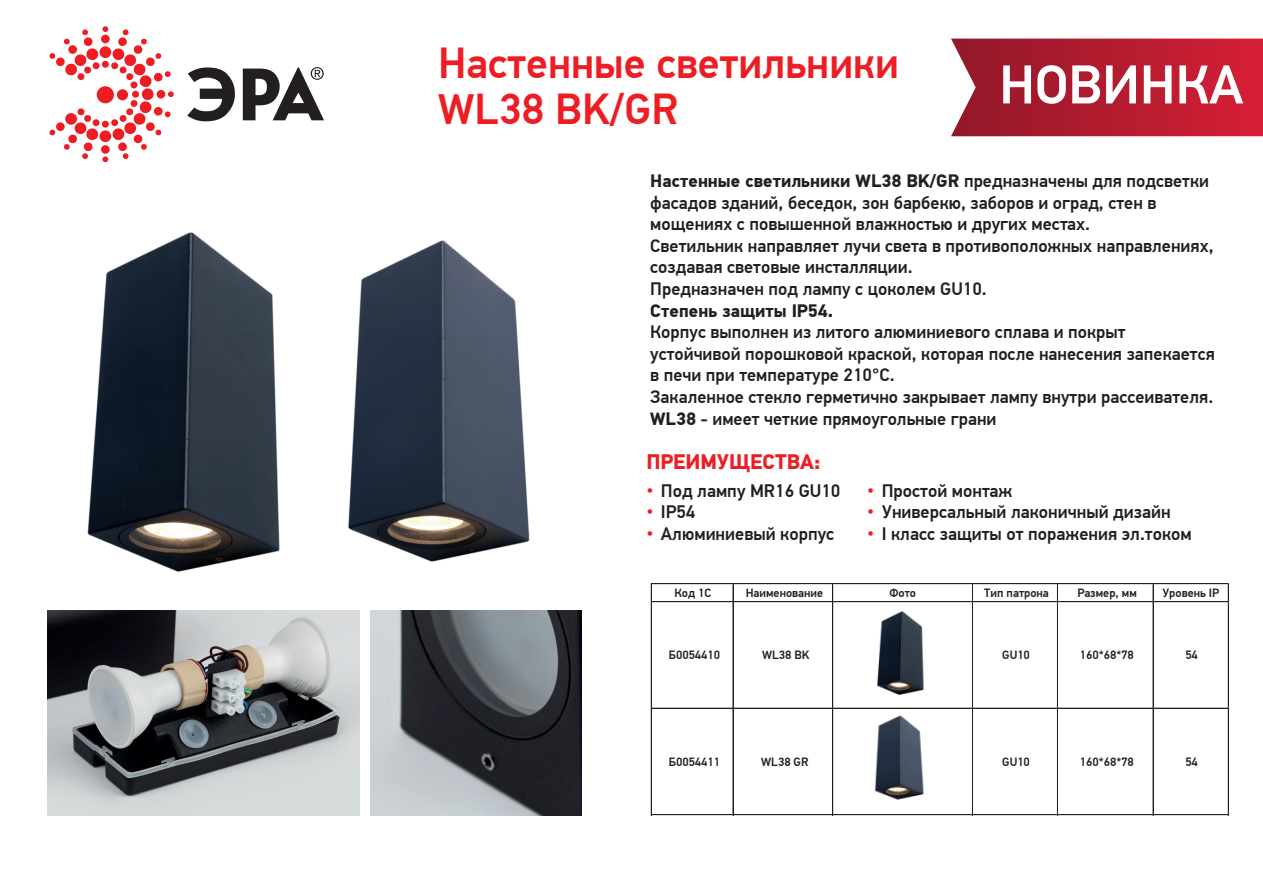
<style>
.page{position:relative;width:1263px;height:893px;background:#fff}
.page>*{position:absolute;margin:0;border:0;box-sizing:border-box;transform-origin:0 0}
.t1{font:500 54.6px "PF Din Text Pro";color:#fff}
.t2{font:500 43.35px/46.5px "PF Din Text Pro";color:#ee1d23}
.t3{font:700 21px "PF Din Text Pro";color:#ee1d23}
.t4{font:500 18.15px "PF Din Text Pro";color:#231f20}
.t5{font:500 18px/21.6px "PF Din Text Pro";color:#231f20}
.t6{font:700 18px "PF Din Text Pro";color:#231f20}
.t7{font:500 12px "PF Din Text Pro";color:#231f20}
.s1{font-weight:700}
.s2{font-family:"Arial";font-weight:400;color:#ee1d23}
</style>
<div class="page">
<svg style="left:951px;top:39px;width:312px;height:97px;background:#b62437"></svg>
<svg style="left:187px;top:67px;width:48px;height:54px"></svg>
<svg style="left:243px;top:67px;width:81px;height:53px"></svg>
<svg style="left:49px;top:26px;width:125px;height:136px"></svg>
<img style="left:48px;top:610px;width:312px;height:206px">
<img style="left:370px;top:610px;width:211px;height:206px">
<img style="left:87px;top:232px;width:193px;height:340px">
<img style="left:348px;top:240px;width:182px;height:322px">
<hr style="left:652px;top:583px;width:577px;height:1px;background:#231f20">
<hr style="left:652px;top:601px;width:577px;height:1px;background:#231f20">
<hr style="left:652px;top:708px;width:577px;height:1px;background:#231f20">
<hr style="left:652px;top:814px;width:577px;height:1px;background:#231f20">
<hr style="left:651px;top:583px;width:1px;height:233px;background:#231f20">
<hr style="left:732px;top:584px;width:1px;height:232px;background:#231f20">
<hr style="left:832px;top:584px;width:1px;height:232px;background:#231f20">
<hr style="left:972px;top:584px;width:1px;height:232px;background:#231f20">
<hr style="left:1057px;top:584px;width:1px;height:232px;background:#231f20">
<hr style="left:1153px;top:584px;width:1px;height:232px;background:#231f20">
<hr style="left:1228px;top:584px;width:1px;height:232px;background:#231f20">
<img style="left:877px;top:611px;width:47px;height:84px">
<img style="left:874px;top:715px;width:50px;height:85px">
<h2 class="t2" style="left:438px;top:40px;width:462px">Настенные светильники<br>WL38 BK/GR</h2>
<h1 class="t1" style="left:999px;top:52px;width:246px">НОВИНКА</h1>
<p class="t5" style="left:650px;top:170px;width:565px"><span class="s1">Настенные светильники WL38 BK/GR</span> предназначены для подсветки фасадов зданий, беседок, зон барбекю, заборов и оград, стен в мощениях с повышенной влажностью и других местах.<br>Светильник направляет лучи света в противоположных направлениях, создавая световые инсталляции.<br>Предназначен под лампу с цоколем GU10.</p>
<p class="t6" style="left:650px;top:299px;width:184px">Степень защиты IP54.</p>
<p class="t5" style="left:650px;top:321px;width:566px">Корпус выполнен из литого алюминиевого сплава и покрыт устойчивой порошковой краской, которая после нанесения запекается в печи при температуре 210°С.<br>Закаленное стекло герметично закрывает лампу внутри рассеивателя.<br><span class="s1">WL38</span> - имеет четкие прямоугольные грани</p>
<p class="t3" style="left:646px;top:449px;width:176px">ПРЕИМУЩЕСТВА:</p>
<p class="t4" style="left:647px;top:480px;width:195px"><span class="s2">•</span> Под лампу MR16 GU10</p>
<p class="t4" style="left:647px;top:501px;width:50px"><span class="s2">•</span> IP54</p>
<p class="t4" style="left:647px;top:523px;width:189px"><span class="s2">•</span> Алюминиевый корпус</p>
<p class="t4" style="left:868px;top:480px;width:146px"><span class="s2">•</span> Простой монтаж</p>
<p class="t4" style="left:868px;top:501px;width:305px"><span class="s2">•</span> Универсальный лаконичный дизайн</p>
<p class="t4" style="left:868px;top:523px;width:326px"><span class="s2">•</span> I класс защиты от поражения эл.током</p>
<p class="t7" style="left:674px;top:586px;width:38px">Код 1С</p>
<p class="t7" style="left:746px;top:586px;width:79px">Наименование</p>
<p class="t7" style="left:889px;top:586px;width:28px">Фото</p>
<p class="t7" style="left:984px;top:586px;width:66px">Тип патрона</p>
<p class="t7" style="left:1077px;top:586px;width:61px">Размер, мм</p>
<p class="t7" style="left:1162px;top:586px;width:58px">Уровень IP</p>
<p class="t7" style="left:669px;top:648px;width:53px">Б0054410</p>
<p class="t7" style="left:762px;top:648px;width:49px">WL38 BK</p>
<p class="t7" style="left:1002px;top:648px;width:29px">GU10</p>
<p class="t7" style="left:1080px;top:648px;width:56px">160*68*78</p>
<p class="t7" style="left:1185px;top:648px;width:14px">54</p>
<p class="t7" style="left:669px;top:755px;width:53px">Б0054411</p>
<p class="t7" style="left:761px;top:755px;width:49px">WL38 GR</p>
<p class="t7" style="left:1002px;top:755px;width:29px">GU10</p>
<p class="t7" style="left:1080px;top:755px;width:56px">160*68*78</p>
<p class="t7" style="left:1185px;top:755px;width:14px">54</p>
</div>
